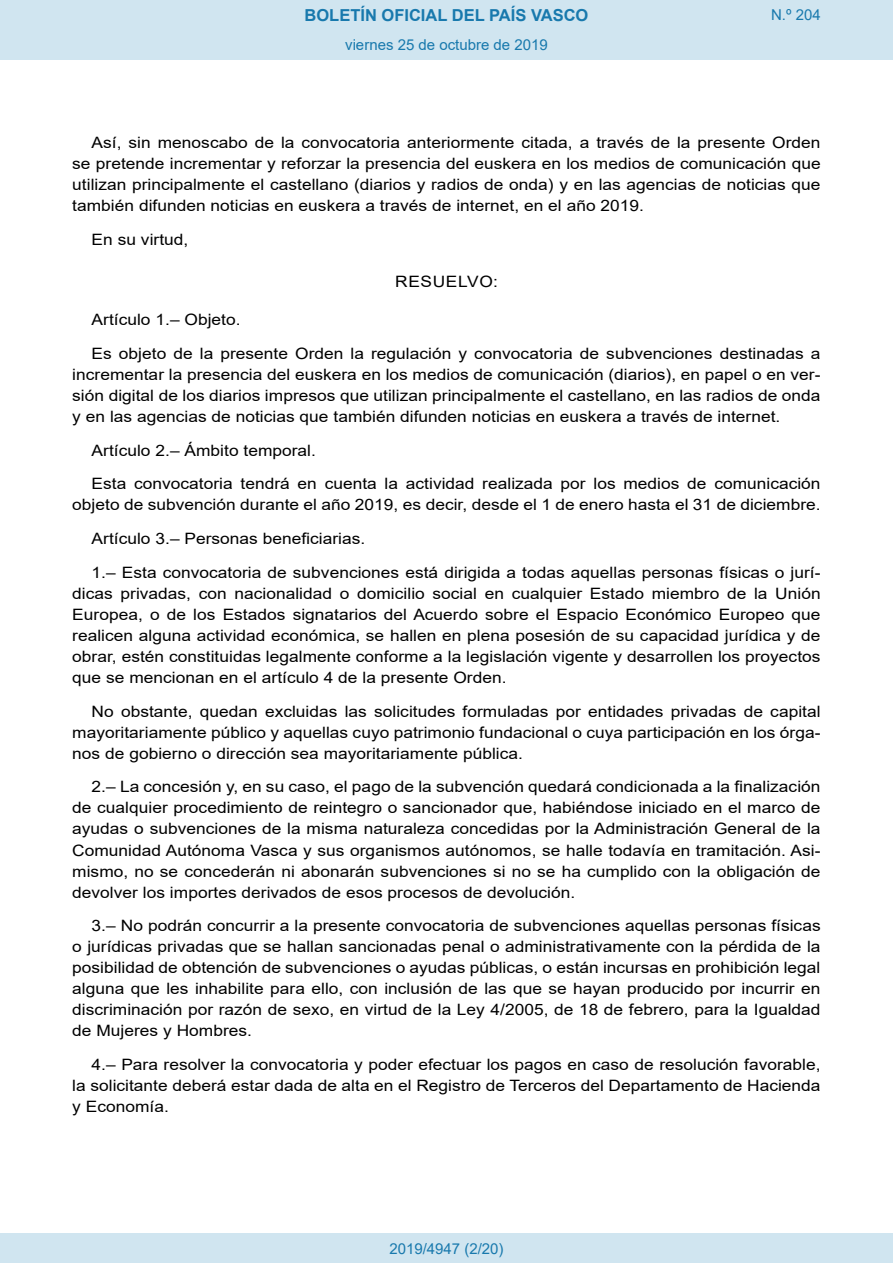
<style>
.page{position:relative;width:893px;height:1263px;background:#fff}
.page>*{position:absolute;margin:0;border:0;box-sizing:border-box;transform-origin:0 0}
.t1{font:700 16.5px "Arial";color:#1879ad}
.BOPVDetalle{font:15.6px/21px "Arial";color:#000;text-align:justify;scale:1.11 1}
.BOPVClave{font:15.6px "Arial";letter-spacing:.035em;color:#000;scale:1.11 1}
.Paginacion_Centro{font:15px "Arial";color:#1879ad}
</style>
<div class="page">
<div style="left:0;top:0;width:893px;height:60px;background:#d0e5f0"></div>
<div style="left:0;top:1233px;width:893px;height:30px;background:#d0e5f0"></div>
<p class="t1" style="left:305px;top:3px;width:285px">BOLETÍN OFICIAL DEL PAÍS VASCO</p>
<p class="Paginacion_Centro" style="left:345px;top:35px;width:204px">viernes 25 de octubre de 2019</p>
<p class="Paginacion_Centro" style="left:771px;top:5px;width:51px">N.º 204</p>
<p class="BOPVDetalle" style="left:72px;top:132px;width:676px;text-indent:19px">Así, sin menoscabo de la convocatoria anteriormente citada, a través de la presente Orden se pretende incrementar y reforzar la presencia del euskera en los medios de comunicación que utilizan principalmente el castellano (diarios y radios de onda) y en las agencias de noticias que también difunden noticias en euskera a través de internet, en el año 2019.</p>
<p class="BOPVDetalle" style="left:92px;top:229px;width:89px">En su virtud,</p>
<p class="BOPVClave" style="left:395px;top:271px;width:94px">RESUELVO:</p>
<p class="BOPVDetalle" style="left:92px;top:309px;width:136px">Artículo 1.– Objeto.</p>
<p class="BOPVDetalle" style="left:72px;top:343px;width:676px;text-indent:19px">Es objeto de la presente Orden la regulación y convocatoria de subvenciones destinadas a incrementar la presencia del euskera en los medios de comunicación (diarios), en papel o en ver&shy;sión digital de los diarios impresos que utilizan principalmente el castellano, en las radios de onda y en las agencias de noticias que también difunden noticias en euskera a través de internet.</p>
<p class="BOPVDetalle" style="left:92px;top:440px;width:204px">Artículo 2.– Ámbito temporal.</p>
<p class="BOPVDetalle" style="left:72px;top:473px;width:676px;text-align:right">Esta convocatoria tendrá en cuenta la actividad realizada por los medios de comunicación objeto de subvención durante el año 2019, es decir, desde el 1 de enero hasta el 31 de diciembre.</p>
<p class="BOPVDetalle" style="left:92px;top:528px;width:248px">Artículo 3.– Personas beneficiarias.</p>
<p class="BOPVDetalle" style="left:72px;top:562px;width:676px;text-indent:19px">1.– Esta convocatoria de subvenciones está dirigida a todas aquellas personas físicas o jurí&shy;dicas privadas, con nacionalidad o domicilio social en cualquier Estado miembro de la Unión Europea, o de los Estados signatarios del Acuerdo sobre el Espacio Económico Europeo que realicen alguna actividad económica, se hallen en plena posesión de su capacidad jurídica y de obrar, estén constituidas legalmente conforme a la legislación vigente y desarrollen los proyectos que se mencionan en el artículo 4 de la presente Orden.</p>
<p class="BOPVDetalle" style="left:72px;top:701px;width:676px;text-indent:19px">No obstante, quedan excluidas las solicitudes formuladas por entidades privadas de capital mayoritariamente público y aquellas cuyo patrimonio fundacional o cuya participación en los órga&shy;nos de gobierno o dirección sea mayoritariamente pública.</p>
<p class="BOPVDetalle" style="left:72px;top:776px;width:676px;text-indent:19px">2.– La concesión y, en su caso, el pago de la subvención quedará condicionada a la finalización de cualquier procedimiento de reintegro o sancionador que, habiéndose iniciado en el marco de ayudas o subvenciones de la misma naturaleza concedidas por la Administración General de la Comunidad Autónoma Vasca y sus organismos autónomos, se halle todavía en tramitación. Asi&shy;mismo, no se concederán ni abonarán subvenciones si no se ha cumplido con la obligación de devolver los importes derivados de esos procesos de devolución.</p>
<p class="BOPVDetalle" style="left:72px;top:915px;width:676px;text-indent:19px">3.– No podrán concurrir a la presente convocatoria de subvenciones aquellas personas físicas o jurídicas privadas que se hallan sancionadas penal o administrativamente con la pérdida de la posibilidad de obtención de subvenciones o ayudas públicas, o están incursas en prohibición legal alguna que les inhabilite para ello, con inclusión de las que se hayan producido por incurrir en discriminación por razón de sexo, en virtud de la Ley 4/2005, de 18 de febrero, para la Igualdad de Mujeres y Hombres.</p>
<p class="BOPVDetalle" style="left:72px;top:1054px;width:676px;text-indent:19px">4.– Para resolver la convocatoria y poder efectuar los pagos en caso de resolución favorable, la solicitante deberá estar dada de alta en el Registro de Terceros del Departamento de Hacienda y Economía.</p>
<p class="Paginacion_Centro" style="left:389px;top:1238px;width:116px">2019/4947 (2/20)</p>
</div>
